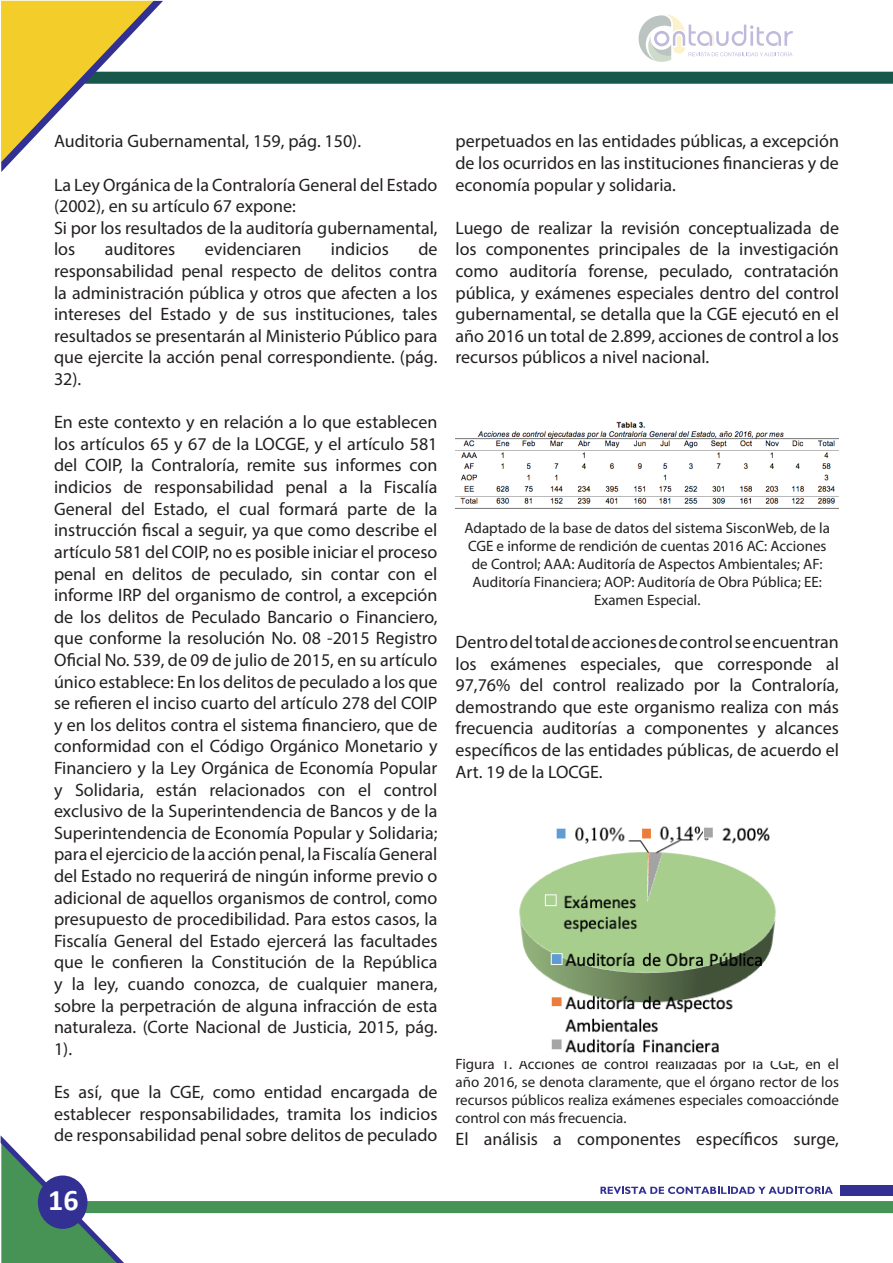
<style>
.page{position:relative;width:893px;height:1263px;background:#fff}
.page>*{position:absolute;margin:0;border:0;box-sizing:border-box;transform-origin:0 0}
.t1{font:700 30px "Calibri";color:#fff}
.t2{font:18px/21.6px "Myriad Pro";color:#231f20;text-align:justify}
.t3{font:15px/18px "Myriad Pro";color:#231f20;text-align:center}
</style>
<div class="page">
<svg style="left:1px;top:1px;width:892px;height:171px"></svg>
<svg style="left:1px;top:1136px;width:892px;height:127px"></svg>
<div style="left:840px;top:1185px;width:53px;height:10px;background:#323092"></div>
<img style="left:455px;top:421px;width:384px;height:88px">
<img style="left:519px;top:826px;width:257px;height:227px">
<p class="t2" style="left:54px;top:130px;width:309px">Auditoria Gubernamental, 159, pág. 150).</p>
<p class="t2" style="left:54px;top:174px;width:385px">La Ley Orgánica de la Contraloría General del Estado (2002), en su artículo 67 expone:</p>
<p class="t2" style="left:54px;top:217px;width:385px">Si por los resultados de la auditoría gubernamental, los</p>
<p class="t2" style="left:54px;top:238px;width:385px;text-indent:364px">de responsabilidad penal respecto de delitos contra la administración pública y otros que afecten a los intereses del Estado y de sus instituciones, tales resultados se presentarán al Ministerio Público para que ejercite la acción penal correspondiente. (pág.<br>32).</p>
<p class="t2" style="left:54px;top:411px;width:385px">En este contexto y en relación a lo que establecen los artículos 65 y 67 de la LOCGE, y el artículo 581 del COIP, la Contraloría, remite sus informes con indicios de responsabilidad penal a la Fiscalía General del Estado, el cual formará parte de la instrucción fiscal a seguir, ya que como describe el artículo 581 del COIP, no es posible iniciar el proceso penal en delitos de peculado, sin contar con el informe IRP del organismo de control, a excepción de los delitos de Peculado Bancario o Financiero, que conforme la resolución No. 08 -2015 Registro Oficial No. 539, de 09 de julio de 2015, en su artículo único establece: En los delitos de peculado a los que se refieren el inciso cuarto del artículo 278 del COIP y en los delitos contra el sistema financiero, que de conformidad con el Código Orgánico Monetario y Financiero y la Ley Orgánica de Economía Popular y Solidaria, están relacionados con el control exclusivo de la Superintendencia de Bancos y de la Superintendencia de Economía Popular y Solidaria; para el ejercicio de la acción penal, la Fiscalía General del Estado no requerirá de ningún informe previo o adicional de aquellos organismos de control, como presupuesto de procedibilidad. Para estos casos, la Fiscalía General del Estado ejercerá las facultades que le confieren la Constitución de la República y la ley, cuando conozca, de cualquier manera, sobre la perpetración de alguna infracción de esta naturaleza. (Corte Nacional de Justicia, 2015, pág.<br>1).</p>
<p class="t2" style="left:54px;top:1081px;width:385px">Es así, que la CGE, como entidad encargada de establecer responsabilidades, tramita los indicios de responsabilidad penal sobre delitos de peculado</p>
<p class="t2" style="left:105px;top:238px;width:72px">auditores</p>
<p class="t2" style="left:205px;top:238px;width:98px">evidenciaren</p>
<p class="t2" style="left:331px;top:238px;width:59px">indicios</p>
<h1 class="t1" style="left:48px;top:1181px;width:32px">16</h1>
<p class="t2" style="left:455px;top:130px;width:385px">perpetuados en las entidades públicas, a excepción de los ocurridos en las instituciones financieras y de economía popular y solidaria.</p>
<p class="t2" style="left:455px;top:217px;width:385px">Luego de realizar la revisión conceptualizada de los componentes principales de la investigación como auditoría forense, peculado, contratación pública, y exámenes especiales dentro del control gubernamental, se detalla que la CGE ejecutó en el año 2016 un total de 2.899, acciones de control a los recursos públicos a nivel nacional.</p>
<p class="t3" style="left:465px;top:518px;width:367px">Adaptado de la base de datos del sistema SisconWeb, de la CGE e informe de rendición de cuentas 2016 AC: Acciones de Control; AAA: Auditoría de Aspectos Ambientales; AF:<br>Auditoría Financiera; AOP: Auditoría de Obra Pública; EE:<br>Examen Especial.</p>
<p class="t2" style="left:455px;top:631px;width:385px">Dentro del total de acciones de control se encuentran los exámenes especiales, que corresponde al 97,76% del control realizado por la Contraloría, demostrando que este organismo realiza con más frecuencia auditorías a componentes y alcances específicos de las entidades públicas, de acuerdo el Art. 19 de la LOCGE.</p>
<p class="t3" style="left:455px;top:1055px;width:385px;text-align:justify">Figura 1. Acciones de control realizadas por la CGE, en el año 2016, se denota claramente, que el órgano rector de los recursos públicos realiza exámenes especiales comoacciónde control con más frecuencia.</p>
<p class="t2" style="left:455px;top:1128px;width:385px">El análisis a componentes específicos surge,</p>
</div>
